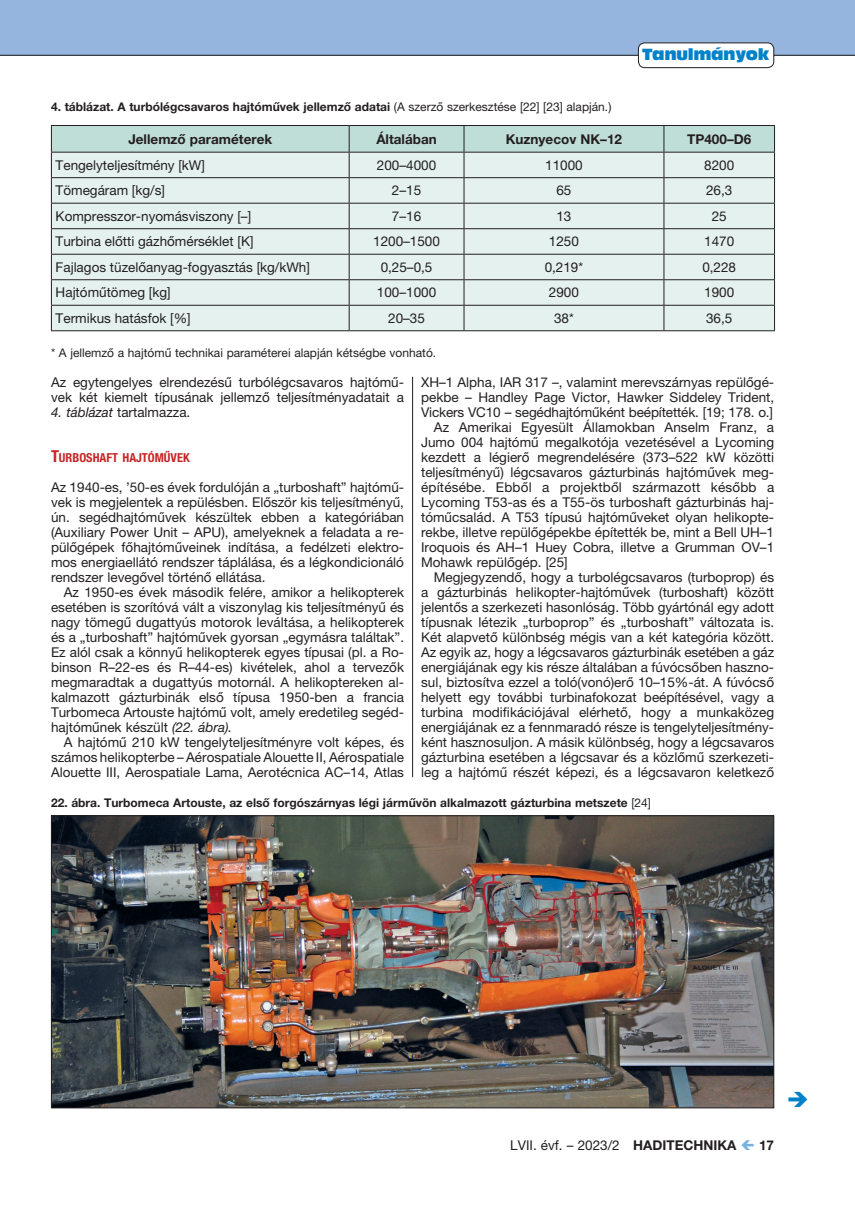
<style>
.page{position:relative;width:855px;height:1212px;background:#fff}
.page>*{position:absolute;margin:0;border:0;box-sizing:border-box;transform-origin:0 0}
.t1{font:15px "Antique Olive Compact";letter-spacing:-.02em;color:#0082c8}
.t2{font:13.5px/15px "Helvetica Neue LT Pro";color:#231f20;text-align:justify}
.t3{font:700 13.5px "Helvetica Neue LT Pro";color:#231f20}
.t4{font:700 condensed 12.3px "Helvetica Neue LT Pro";color:#c62626}
.t5{font:700 12px "Helvetica Neue LT Pro";color:#231f20}
.t6{font:12px "Helvetica Neue LT Pro";color:#231f20}
.s1{font-weight:400}
.s2{font-style:italic}
.s3{font-size:16.5px}
.s4{font-weight:700}
</style>
<div class="page">
<div style="left:0;top:0;width:855px;height:55px;background:#95b5de"></div>
<hr style="left:0;top:55px;width:855px;height:1px;background:#231f20">
<div style="left:638px;top:43px;width:135px;height:25px;background:#fff;border-radius:6px"></div>
<div style="left:638px;top:43px;width:136px;height:25px;border:1px solid #231f20;border-radius:6px"></div>
<img style="left:53px;top:817px;width:719px;height:289px">
<hr style="left:51px;top:330px;width:298px;height:1px;background:#231f20">
<hr style="left:349px;top:330px;width:115px;height:1px;background:#231f20">
<hr style="left:464px;top:330px;width:200px;height:1px;background:#231f20">
<hr style="left:664px;top:330px;width:111px;height:1px;background:#231f20">
<svg style="left:51px;top:125px;width:724px;height:205px;background:#d6e4e1"></svg>
<hr style="left:51px;top:152px;width:298px;height:1px;background:#231f20">
<hr style="left:349px;top:152px;width:115px;height:1px;background:#231f20">
<hr style="left:464px;top:152px;width:200px;height:1px;background:#231f20">
<hr style="left:664px;top:152px;width:111px;height:1px;background:#231f20">
<hr style="left:412px;top:377px;width:1px;height:400px;background:#231f20">
<p class="t1" style="left:642px;top:44px;width:129px">Tanulmányok</p>
<p class="t5" style="left:51px;top:99px;width:562px">4. táblázat. A turbólégcsavaros hajtóművek jellemző adatai <span class="s1">(A szerző szerkesztése [22] [23] alapján.)</span></p>
<p class="t3" style="left:128px;top:130px;width:145px">Jellemző paraméterek</p>
<p class="t3" style="left:376px;top:130px;width:62px">Általában</p>
<p class="t3" style="left:506px;top:130px;width:118px">Kuznyecov NK–12</p>
<p class="t3" style="left:687px;top:130px;width:66px">TP400–D6</p>
<p class="t2" style="left:56px;top:157px;width:151px">Tengelyteljesítmény [kW]</p>
<p class="t2" style="left:377px;top:157px;width:61px">200–4000</p>
<p class="t2" style="left:545px;top:157px;width:39px">11000</p>
<p class="t2" style="left:704px;top:157px;width:32px">8200</p>
<p class="t2" style="left:56px;top:183px;width:111px">Tömegáram [kg/s]</p>
<p class="t2" style="left:392px;top:183px;width:31px">2–15</p>
<p class="t2" style="left:556px;top:183px;width:17px">65</p>
<p class="t2" style="left:706px;top:183px;width:28px">26,3</p>
<p class="t2" style="left:56px;top:208px;width:197px">Kompresszor-nyomásviszony [–]</p>
<p class="t2" style="left:392px;top:208px;width:31px">7–16</p>
<p class="t2" style="left:556px;top:208px;width:17px">13</p>
<p class="t2" style="left:711px;top:208px;width:17px">25</p>
<p class="t2" style="left:56px;top:234px;width:199px">Turbina előtti gázhőmérséklet [K]</p>
<p class="t2" style="left:373px;top:234px;width:68px">1200–1500</p>
<p class="t2" style="left:549px;top:234px;width:32px">1250</p>
<p class="t2" style="left:704px;top:234px;width:32px">1470</p>
<p class="t2" style="left:56px;top:259px;width:256px">Fajlagos tüzelőanyag-fogyasztás [kg/kWh]</p>
<p class="t2" style="left:381px;top:259px;width:53px">0,25–0,5</p>
<p class="t2" style="left:544px;top:259px;width:40px">0,219*</p>
<p class="t2" style="left:702px;top:259px;width:35px">0,228</p>
<p class="t2" style="left:56px;top:285px;width:117px">Hajtóműtömeg [kg]</p>
<p class="t2" style="left:377px;top:285px;width:61px">100–1000</p>
<p class="t2" style="left:549px;top:285px;width:32px">2900</p>
<p class="t2" style="left:704px;top:285px;width:32px">1900</p>
<p class="t2" style="left:56px;top:310px;width:137px">Termikus hatásfok [%]</p>
<p class="t2" style="left:388px;top:310px;width:38px">20–35</p>
<p class="t2" style="left:554px;top:310px;width:21px">38*</p>
<p class="t2" style="left:706px;top:310px;width:28px">36,5</p>
<p class="t6" style="left:51px;top:346px;width:387px">* A jellemző a hajtómű technikai paraméterei alapján kétségbe vonható.</p>
<p class="t2" style="left:421px;top:375px;width:354px">XH–1 Alpha, IAR 317 –, valamint merevszárnyas repülőgé-</p>
<p class="t2" style="left:421px;top:390px;width:354px">pekbe – Handley Page Victor, Hawker Siddeley Trident,</p>
<p class="t2" style="left:421px;top:405px;width:353px">Vickers VC10 – segédhajtóműként beépítették. [19; 178. o.]</p>
<p class="t2" style="left:434px;top:420px;width:341px">Az Amerikai Egyesült Államokban Anselm Franz, a</p>
<p class="t2" style="left:421px;top:435px;width:354px">Jumo 004 hajtómű megalkotója vezetésével a Lycoming</p>
<p class="t2" style="left:421px;top:450px;width:354px">kezdett a légierő megrendelésére (373–522 kW közötti</p>
<p class="t2" style="left:421px;top:465px;width:354px">teljesítményű) légcsavaros gázturbinás hajtóművek meg-</p>
<p class="t2" style="left:421px;top:480px;width:355px">építésébe. Ebből a projektből származott később a</p>
<p class="t2" style="left:421px;top:495px;width:354px">Lycoming T53-as és a T55-ös turboshaft gázturbinás haj-</p>
<p class="t2" style="left:421px;top:510px;width:354px">tóműcsalád. A T53 típusú hajtóműveket olyan helikopte-</p>
<p class="t2" style="left:421px;top:525px;width:354px">rekbe, illetve repülőgépekbe építették be, mint a Bell UH–1</p>
<p class="t2" style="left:421px;top:540px;width:354px">Iroquois és AH–1 Huey Cobra, illetve a Grumman OV–1</p>
<p class="t2" style="left:421px;top:555px;width:148px">Mohawk repülőgép. [25]</p>
<p class="t2" style="left:434px;top:570px;width:342px">Megjegyzendő, hogy a turbolégcsavaros (turboprop) és</p>
<p class="t2" style="left:421px;top:585px;width:354px">a gázturbinás helikopter-hajtóművek (turboshaft) között</p>
<p class="t2" style="left:421px;top:600px;width:354px">jelentős a szerkezeti hasonlóság. Több gyártónál egy adott</p>
<p class="t2" style="left:421px;top:615px;width:354px">típusnak létezik „turboprop” és „turboshaft” változata is.</p>
<p class="t2" style="left:421px;top:630px;width:354px">Két alapvető különbség mégis van a két kategória között.</p>
<p class="t2" style="left:421px;top:645px;width:354px">Az egyik az, hogy a légcsavaros gázturbinák esetében a gáz</p>
<p class="t2" style="left:421px;top:660px;width:354px">energiájának egy kis része általában a fúvócsőben haszno-</p>
<p class="t2" style="left:421px;top:675px;width:354px">sul, biztosítva ezzel a toló(vonó)erő 10–15%-át. A fúvócső</p>
<p class="t2" style="left:421px;top:690px;width:354px">helyett egy további turbinafokozat beépítésével, vagy a</p>
<p class="t2" style="left:421px;top:705px;width:354px">turbina modifikációjával elérhető, hogy a munkaközeg</p>
<p class="t2" style="left:421px;top:720px;width:354px">energiájának ez a fennmaradó része is tengelyteljesítmény-</p>
<p class="t2" style="left:421px;top:734px;width:354px">ként hasznosuljon. A másik különbség, hogy a légcsavaros</p>
<p class="t2" style="left:421px;top:749px;width:354px">gázturbina esetében a légcsavar és a közlőmű szerkezeti-</p>
<p class="t2" style="left:421px;top:764px;width:354px">leg a hajtómű részét képezi, és a légcsavaron keletkező</p>
<p class="t5" style="left:51px;top:795px;width:601px">22. ábra. Turbomeca Artouste, az első forgószárnyas légi járművön alkalmazott gázturbina metszete <span class="s1">[24]</span></p>
<p class="t2" style="left:51px;top:375px;width:354px">Az egytengelyes elrendezésű turbólégcsavaros hajtómű&shy;vek két kiemelt típusának jellemző teljesítményadatait a</p>
<p class="t2" style="left:51px;top:405px;width:141px"><span class="s2">4. táblázat</span> tartalmazza.</p>
<p class="t4" style="left:51px;top:450px;width:140px"><span class="s3">T</span>URBOSHAFT HAJTÓMŰVEK</p>
<p class="t2" style="left:51px;top:480px;width:354px">Az 1940-es, ’50-es évek fordulóján a „turboshaft” hajtómű&shy;vek is megjelentek a repülésben. Először kis teljesítményű, ún. segédhajtóművek készültek ebben a kategóriában (Auxiliary Power Unit – APU), amelyeknek a feladata a re&shy;pülőgépek főhajtóműveinek indítása, a fedélzeti elektro&shy;mos energiaellátó rendszer táplálása, és a légkondicionáló rendszer levegővel történő ellátása.</p>
<p class="t2" style="left:51px;top:585px;width:354px;text-indent:13px">Az 1950-es évek második felére, amikor a helikopterek esetében is szorítóvá vált a viszonylag kis teljesítményű és nagy tömegű dugattyús motorok leváltása, a helikopterek és a „turboshaft” hajtóművek gyorsan „egymásra találtak”.<br>Ez alól csak a könnyű helikopterek egyes típusai (pl. a Ro&shy;binson R–22-es és R–44-es) kivételek, ahol a tervezők megmaradtak a dugattyús motornál. A helikoptereken al&shy;kalmazott gázturbinák első típusa 1950-ben a francia Turbomeca Artouste hajtómű volt, amely eredetileg segéd&shy;hajtóműnek készült <span class="s2">(22. ábra).</span></p>
<p class="t2" style="left:51px;top:735px;width:354px;text-indent:13px">A hajtómű 210 kW tengelyteljesítményre volt képes, és számos helikopterbe – Aérospatiale Alouette II, Aérospatiale Alouette III, Aerospatiale Lama, Aerotécnica AC–14, Atlas</p>
<p class="t2" style="left:510px;top:1137px;width:228px">LVII. évf. – 2023/2 <span class="s4">HADITECHNIKA</span></p>
<p class="t3" style="left:759px;top:1137px;width:17px">17</p>
</div>
